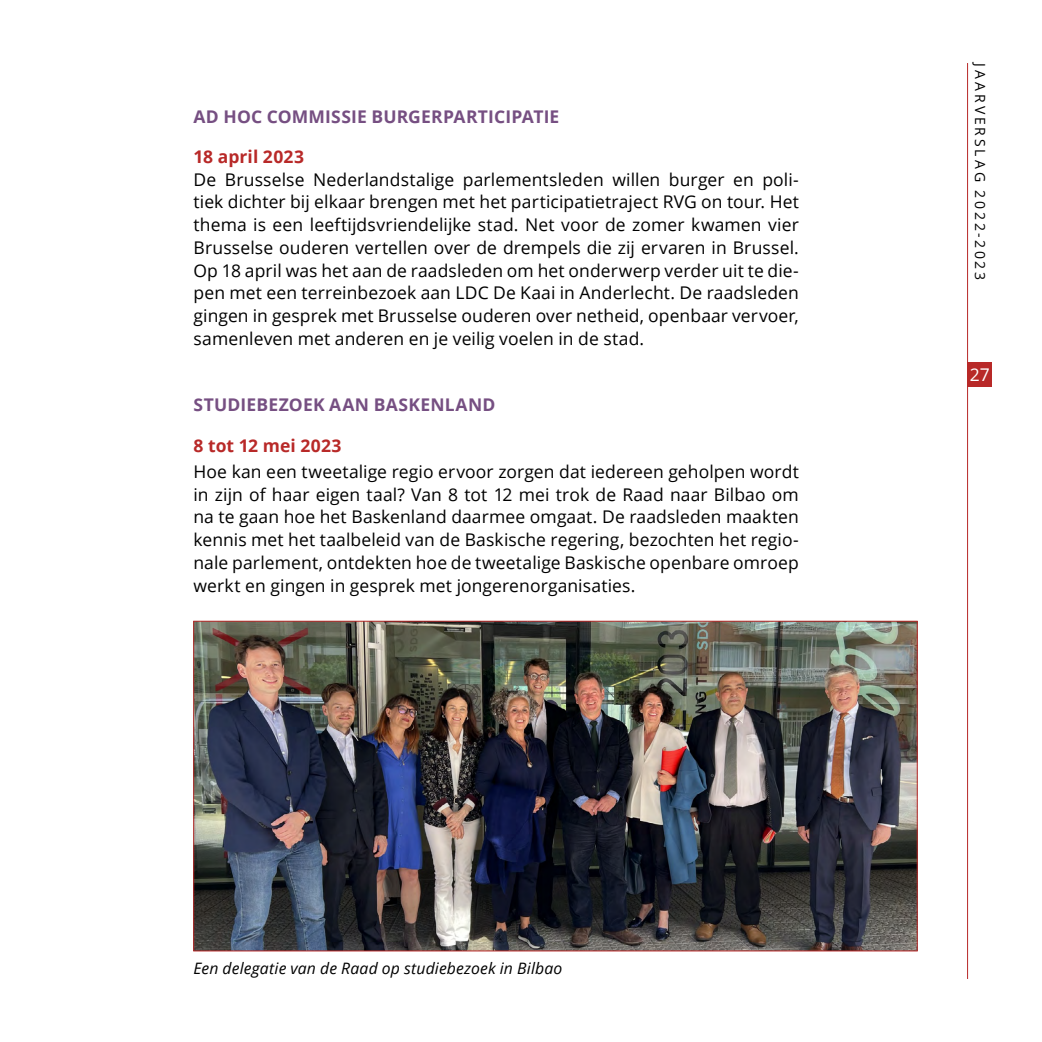
<style>
.page{position:relative;width:1042px;height:1042px;background:#fff}
.page>*{position:absolute;margin:0;border:0;box-sizing:border-box;transform-origin:0 0}
.body{font:17.5px/22.8px "Open Sans";letter-spacing:.005em;color:#000;text-align:justify}
.OT3{font:700 17.5px "Open Sans";letter-spacing:.01em;color:#764f82}
.body-2{font:700 17.5px "Open Sans";letter-spacing:.005em;color:#b82928}
.t1{font:17.5px "Open Sans";color:#fff}
.legende{font:italic 15.75px "Open Sans";letter-spacing:.01em;color:#000}
.t2{font:14px "Open Sans";letter-spacing:.205em;color:#000}
</style>
<div class="page">
<hr style="left:967px;top:63px;width:1px;height:916px;background:#b82928">
<div style="left:967px;top:362px;width:25px;height:25px;background:#b82928"></div>
<img style="left:195px;top:623px;width:720px;height:326px">
<p class="OT3" style="left:193px;top:104px;width:367px">AD HOC COMMISSIE BURGERPARTICIPATIE</p>
<p class="body-2" style="left:193px;top:144px;width:112px">18 april 2023</p>
<p class="body" style="left:193px;top:167px;width:607px">De Brusselse Nederlandstalige parlementsleden willen burger en poli&shy;tiek dichter bij elkaar brengen met het participatietraject RVG on tour. Het thema is een leeftijdsvriendelijke stad. Net voor de zomer kwamen vier Brusselse ouderen vertellen over de drempels die zij ervaren in Brussel.<br>Op 18 april was het aan de raadsleden om het onderwerp verder uit te die&shy;pen met een terreinbezoek aan LDC De Kaai in Anderlecht. De raadsleden gingen in gesprek met Brusselse ouderen over netheid, openbaar vervoer, samenleven met anderen en je veilig voelen in de stad.</p>
<p class="OT3" style="left:193px;top:393px;width:303px">STUDIEBEZOEK AAN BASKENLAND</p>
<p class="body-2" style="left:193px;top:433px;width:150px">8 tot 12 mei 2023</p>
<p class="body" style="left:193px;top:460px;width:607px">Hoe kan een tweetalige regio ervoor zorgen dat iedereen geholpen wordt in zijn of haar eigen taal? Van 8 tot 12 mei trok de Raad naar Bilbao om na te gaan hoe het Baskenland daarmee omgaat. De raadsleden maakten kennis met het taalbeleid van de Baskische regering, bezochten het regio&shy;nale parlement, ontdekten hoe de tweetalige Baskische openbare omroep werkt en gingen in gesprek met jongerenorganisaties.</p>
<p class="legende" style="left:193px;top:957px;width:370px">Een delegatie van de Raad op studiebezoek in Bilbao</p>
<p class="t2" style="left:989px;top:63px;width:219px;rotate:90deg">JAARVERSLAG 2022-2023</p>
<p class="t1" style="left:970px;top:363px;width:21px">27</p>
</div>
